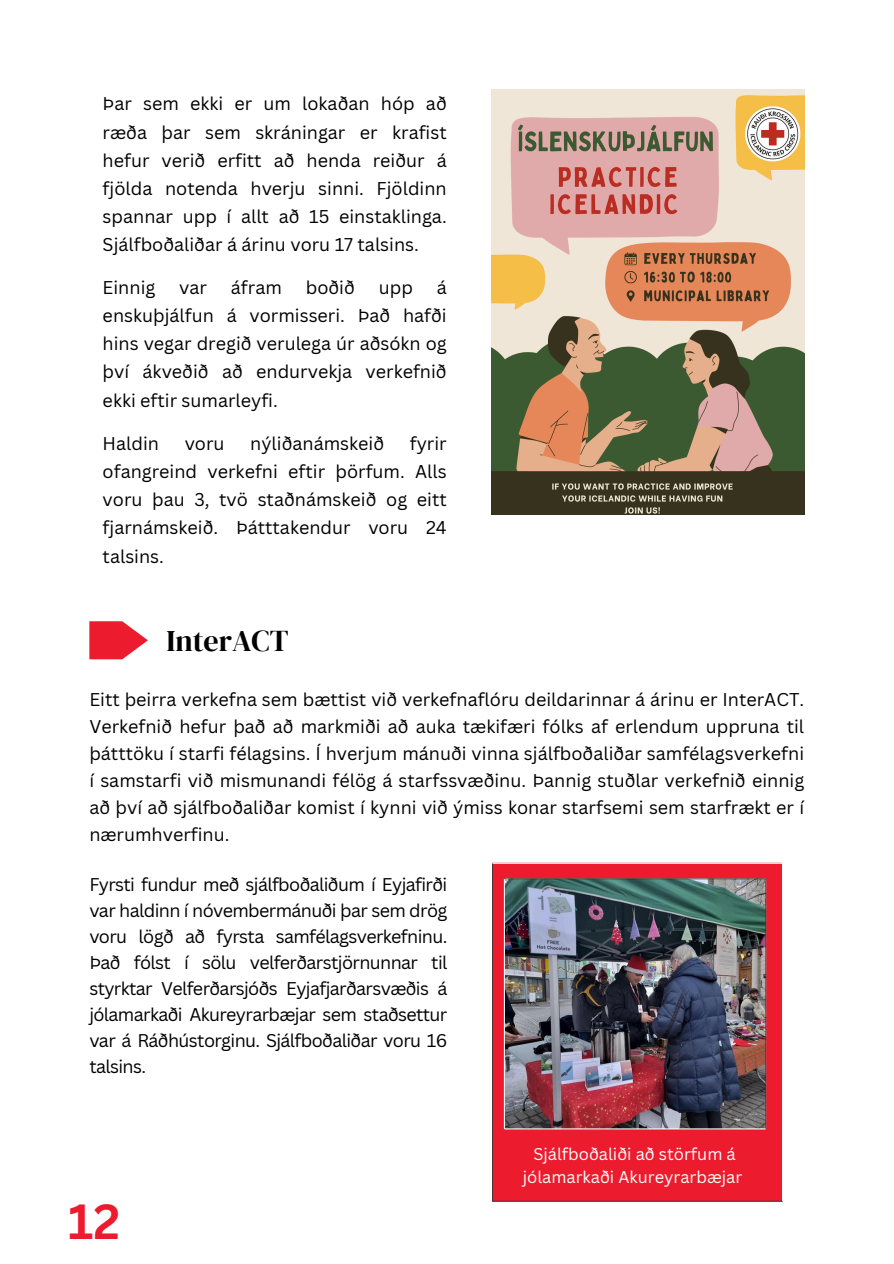
<style>
.page{position:relative;width:894px;height:1264px;background:#fff}
.page>*{position:absolute;margin:0;border:0;box-sizing:border-box;transform-origin:0 0}
.t1{font:700 48px "Canva Sans";color:#ed1b2e}
.t2{font:30px "DM Serif Display";color:#000}
.t3{font:18px/28.2px "Canva Sans";color:#000;text-align:justify}
.t4{font:16.5px/22.5px "Canva Sans";color:#fff;text-align:center}
</style>
<div class="page">
<img style="left:491px;top:89px;width:313px;height:426px">
<svg style="left:89px;top:621px;width:59px;height:38px"></svg>
<img style="left:492px;top:862px;width:291px;height:339px">
<p class="t3" style="left:103px;top:89px;width:345px">Þar sem ekki er um lokaðan hóp að ræða þar sem skráningar er krafist hefur verið erfitt að henda reiður á fjölda notenda hverju sinni. Fjöldinn spannar upp í allt að 15 einstaklinga.<br>Sjálfboðaliðar á árinu voru 17 talsins.</p>
<p class="t3" style="left:103px;top:273px;width:54px">Einnig</p>
<p class="t3" style="left:179px;top:273px;width:29px">var</p>
<p class="t3" style="left:231px;top:273px;width:52px">áfram</p>
<p class="t3" style="left:306px;top:273px;width:51px">boðið</p>
<p class="t3" style="left:378px;top:273px;width:36px">upp</p>
<p class="t3" style="left:103px;top:273px;width:345px;text-indent:334px">á enskuþjálfun á vormisseri. Það hafði hins vegar dregið verulega úr aðsókn og því ákveðið að endurvekja verkefnið ekki eftir sumarleyfi.</p>
<p class="t3" style="left:103px;top:429px;width:58px">Haldin</p>
<p class="t3" style="left:185px;top:429px;width:41px">voru</p>
<p class="t3" style="left:250px;top:429px;width:135px">nýliðanámskeið</p>
<p class="t3" style="left:103px;top:429px;width:345px;text-indent:307px">fyrir ofangreind verkefni eftir þörfum. Alls voru þau 3, tvö staðnámskeið og eitt fjarnámskeið. Þátttakendur voru 24 talsins.</p>
<p class="t2" style="left:166px;top:620px;width:123px">InterACT</p>
<h1 class="t3" style="left:89px;top:685px;width:716px;line-height:27px">Eitt þeirra verkefna sem bættist við verkefnaflóru deildarinnar á árinu er InterACT.<br>Verkefnið hefur það að markmiði að auka tækifæri fólks af erlendum uppruna til þátttöku í starfi félagsins. Í hverjum mánuði vinna sjálfboðaliðar samfélagsverkefni í samstarfi við mismunandi félög á starfssvæðinu. Þannig stuðlar verkefnið einnig að því að sjálfboðaliðar komist í kynni við ýmiss konar starfsemi sem starfrækt er í nærumhverfinu.</h1>
<p class="t3" style="left:89px;top:871px;width:359px;line-height:25.8px">Fyrsti fundur með sjálfboðaliðum í Eyjafirði var haldinn í nóvembermánuði þar sem drög voru lögð að fyrsta samfélagsverkefninu.<br>Það fólst í sölu velferðarstjörnunnar til styrktar Velferðarsjóðs Eyjafjarðarsvæðis á jólamarkaði Akureyrarbæjar sem staðsettur var á Ráðhústorginu. Sjálfboðaliðar voru 16 talsins.</p>
<p class="t1" style="left:68px;top:1187px;width:54px">12</p>
<p class="t4" style="left:522px;top:1142px;width:221px">Sjálfboðaliði að störfum á jólamarkaði Akureyrarbæjar</p>
</div>
